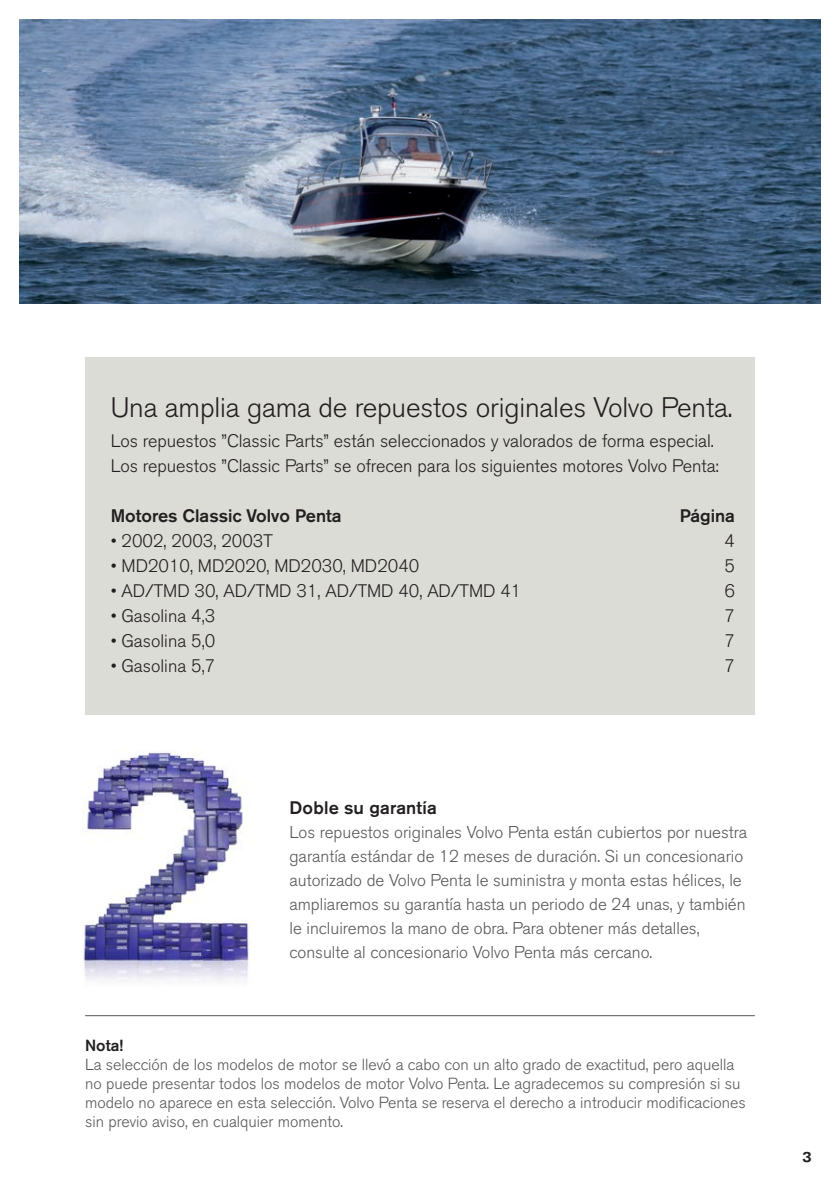
<style>
.page{position:relative;width:840px;height:1191px;background:#fff}
.page>*{position:absolute;margin:0;border:0;box-sizing:border-box;transform-origin:0 0}
.t1{font:300 28px "Volvo Sans Pro";letter-spacing:-.005em;color:#231f20}
.t2{font:300 18px/25px "Volvo Sans Pro";color:#231f20}
.t3{font:500 18px "Volvo Sans Pro";color:#231f20}
.t4{font:300 17px/24px "Volvo Sans Pro";color:#57585a}
.t5{font:300 16px/19.2px "Volvo Sans Pro";color:#57585a}
.t6{font:500 16px "Volvo Sans Pro";color:#231f20}
.t7{font:700 14px "Volvo Sans Pro";color:#231f20}
</style>
<div class="page">
<img style="left:82px;top:752px;width:169px;height:229px">
<img style="left:20px;top:20px;width:799px;height:283px">
<div style="left:85px;top:357px;width:669px;height:357px;background:#dcdcd7"></div>
<hr style="left:85px;top:1015px;width:669px;height:1px;background:#57585a">
<h1 class="t1" style="left:111px;top:391px;width:623px">Una amplia gama de repuestos originales Volvo Penta.</h1>
<p class="t2" style="left:111px;top:429px;width:609px">Los repuestos ”Classic Parts” están seleccionados y valorados de forma especial.<br>Los repuestos ”Classic Parts” se ofrecen para los siguientes motores Volvo Penta:</p>
<p class="t3" style="left:111px;top:505px;width:232px">Motores Classic Volvo Penta</p>
<p class="t3" style="left:679px;top:505px;width:57px">Página</p>
<p class="t2" style="left:111px;top:529px;width:163px">• 2002, 2003, 2003T</p>
<p class="t2" style="left:724px;top:529px;width:12px">4</p>
<p class="t2" style="left:111px;top:554px;width:310px">• MD2010, MD2020, MD2030, MD2040</p>
<p class="t2" style="left:724px;top:554px;width:12px">5</p>
<p class="t2" style="left:111px;top:579px;width:412px">• AD/TMD 30, AD/TMD 31, AD/TMD 40, AD/TMD 41</p>
<p class="t2" style="left:724px;top:579px;width:12px">6</p>
<p class="t2" style="left:111px;top:604px;width:106px">• Gasolina 4,3</p>
<p class="t2" style="left:724px;top:604px;width:12px">7</p>
<p class="t2" style="left:111px;top:629px;width:106px">• Gasolina 5,0</p>
<p class="t2" style="left:724px;top:629px;width:12px">7</p>
<p class="t2" style="left:111px;top:654px;width:106px">• Gasolina 5,7</p>
<p class="t2" style="left:724px;top:654px;width:12px">7</p>
<p class="t3" style="left:289px;top:797px;width:149px">Doble su garantía</p>
<p class="t4" style="left:289px;top:820px;width:459px">Los repuestos originales Volvo Penta están cubiertos por nuestra garantía estándar de 12 meses de duración. Si un concesionario autorizado de Volvo Penta le suministra y monta estas hélices, le ampliaremos su garantía hasta un periodo de 24 unas, y también le incluiremos la mano de obra. Para obtener más detalles, consulte al concesionario Volvo Penta más cercano.</p>
<p class="t6" style="left:85px;top:1035px;width:40px">Nota!</p>
<p class="t5" style="left:85px;top:1055px;width:661px">La selección de los modelos de motor se llevó a cabo con un alto grado de exactitud, pero aquella no puede presentar todos los modelos de motor Volvo Penta. Le agradecemos su compresión si su modelo no aparece en esta selección. Volvo Penta se reserva el derecho a introducir modificaciones sin previo aviso, en cualquier momento.</p>
<p class="t7" style="left:802px;top:1148px;width:11px">3</p>
</div>
